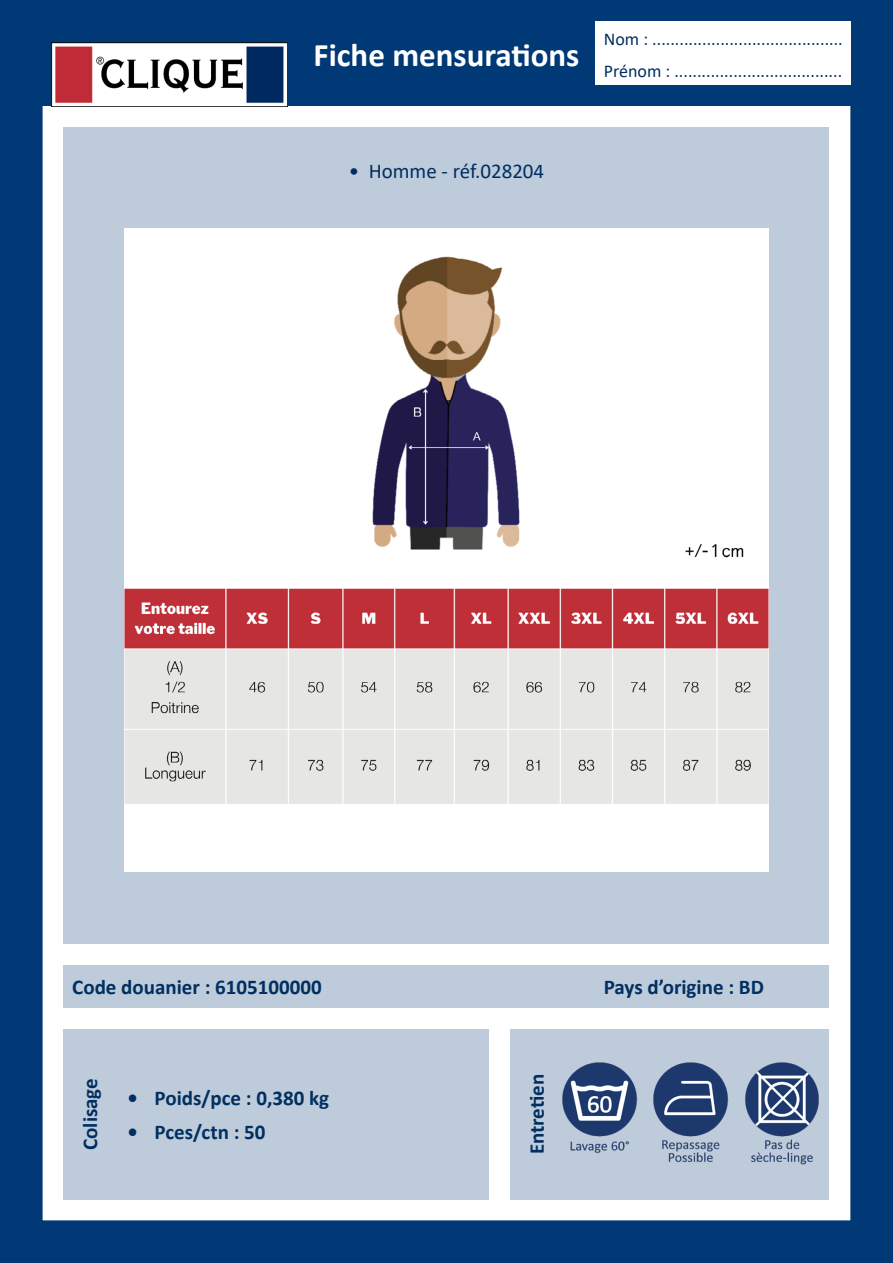
<style>
.page{position:relative;width:893px;height:1263px;background:#fff}
.page>*{position:absolute;margin:0;border:0;box-sizing:border-box;transform-origin:0 0}
.t1{font:700 33px "Calibri";color:#fff}
.t2{font:700 21px "Calibri";color:#002f60}
.t3{font:21px "Calibri";color:#002f60}
.t4{font:18px/32px "Calibri";color:#002f60}
</style>
<div class="page">
<div style="left:0;top:0;width:893px;height:1263px;border:43px solid #003976"></div>
<div style="left:34px;top:43px;width:829px;height:63px;background:#003976"></div>
<img style="left:51px;top:43px;width:237px;height:63px">
<div style="left:595px;top:21px;width:255px;height:64px;background:#fff"></div>
<div style="left:64px;top:965px;width:765px;height:43px;background:#bdcbdb"></div>
<div style="left:64px;top:1029px;width:425px;height:170px;background:#bdcbdb"></div>
<div style="left:510px;top:1029px;width:319px;height:170px;background:#bdcbdb"></div>
<div style="left:64px;top:128px;width:765px;height:816px;background:#bdcbdb"></div>
<img style="left:653px;top:1062px;width:75px;height:100px">
<img style="left:562px;top:1062px;width:75px;height:91px">
<img style="left:745px;top:1062px;width:74px;height:103px">
<img style="left:125px;top:228px;width:643px;height:643px">
<h1 class="t1" style="left:314px;top:31px;width:267px">Fiche mensurations</h1>
<p class="t4" style="left:604px;top:23px;width:240px">Nom : ..........................................<br>Prénom : .....................................</p>
<p class="t3" style="left:349px;top:156px;width:197px">• Homme - réf.028204</p>
<p class="t2" style="left:72px;top:973px;width:251px">Code douanier : 6105100000</p>
<p class="t2" style="left:75px;top:1150px;width:73px;rotate:-90deg">Colisage</p>
<p class="t2" style="left:522px;top:1154px;width:82px;rotate:-90deg">Entretien</p>
<p class="t2" style="left:128px;top:1083px;width:203px">• Poids/pce : 0,380 kg</p>
<p class="t2" style="left:128px;top:1117px;width:139px">• Pces/ctn : 50</p>
<p class="t2" style="left:604px;top:973px;width:162px">Pays d’origine : BD</p>
</div>
